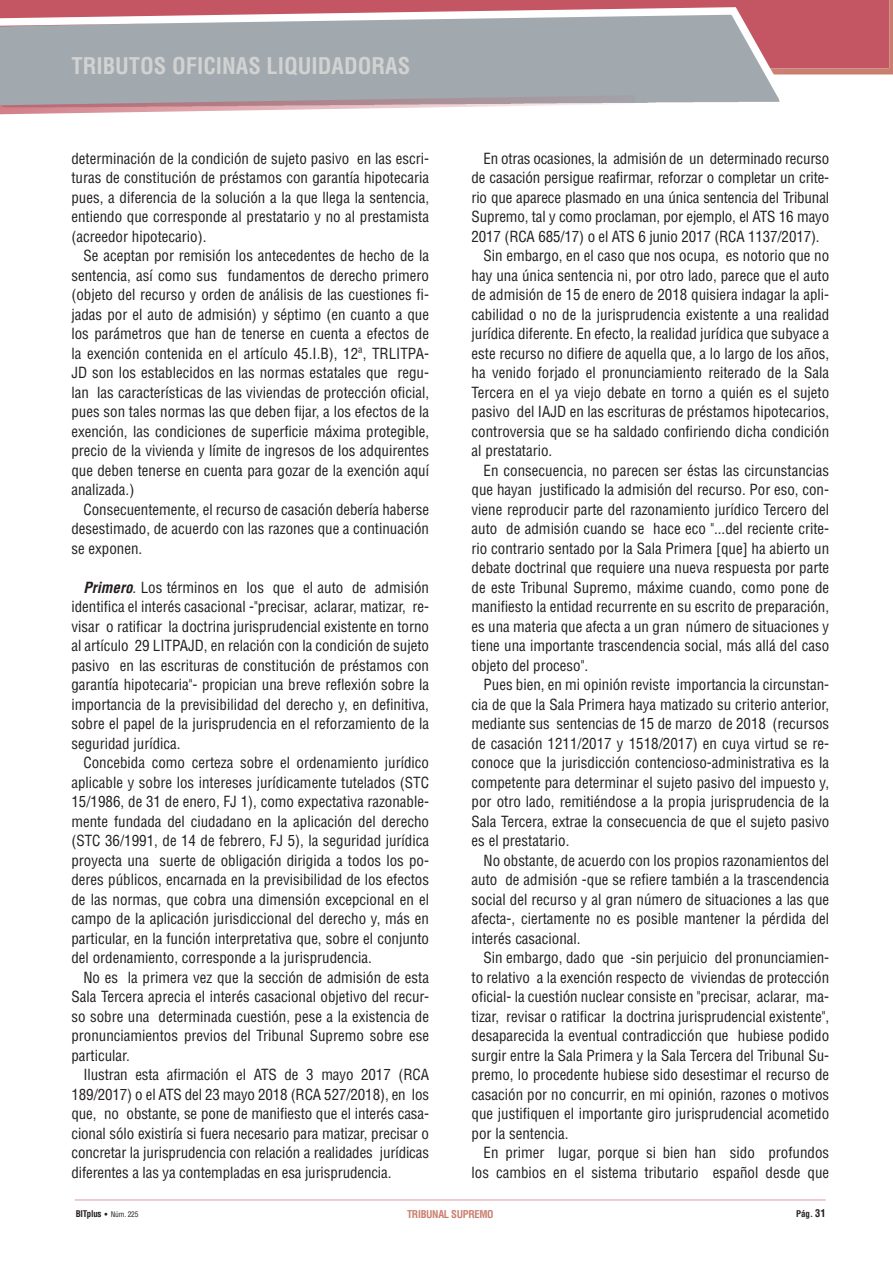
<style>
.page{position:relative;width:893px;height:1263px;background:#fff}
.page>*{position:absolute;margin:0;border:0;box-sizing:border-box;transform-origin:0 0}
.t1{font:700 condensed 22.5px "Helvetica";color:#d1d2d2}
.BT_New_-_Parrafo_2ºy{font:condensed 15px/19.5px "Helvetica";color:#231f20;text-align:justify}
.t2{font:700 condensed 10.5px "Helvetica";letter-spacing:-.03em;color:#c97f70}
.t3{font:700 condensed 9px "Helvetica";letter-spacing:-.03em;color:#231f20}
.s1{font-weight:700;font-style:italic}
.s2{font-size:7.5px}
.s3{font-weight:400;font-size:7.5px}
.s4{font-size:10.5px}
</style>
<div class="page">
<svg style="left:0;top:0;width:893px;height:75px;background:#c45b64"></svg>
<hr style="left:75px;top:1199px;width:751px;height:2px;background:#e7bcc0">
<svg style="left:198px;top:1px;width:403px;height:2px"></svg>
<svg style="left:0;top:3px;width:793px;height:100px;background:#ada4aa"></svg>
<svg style="left:0;top:94px;width:637px;height:21px"></svg>
<svg style="left:764px;top:79px;width:28px;height:24px"></svg>
<h1 class="t1" style="left:71px;top:52px;width:340px">TRIBUTOS OFICINAS LIQUIDADORAS</h1>
<p class="BT_New_-_Parrafo_2ºy" style="left:71px;top:148px;width:359px">determinación de la condición de sujeto pasivo en las escri&shy;turas de constitución de préstamos con garantía hipotecaria pues, a diferencia de la solución a la que llega la sentencia, entiendo que corresponde al prestatario y no al prestamista (acreedor hipotecario).</p>
<p class="BT_New_-_Parrafo_2ºy" style="left:71px;top:246px;width:359px;text-indent:12px">Se aceptan por remisión los antecedentes de hecho de la sentencia, así como sus fundamentos de derecho primero (objeto del recurso y orden de análisis de las cuestiones fi&shy;jadas por el auto de admisión) y séptimo (en cuanto a que los parámetros que han de tenerse en cuenta a efectos de la exención contenida en el artículo 45.I.B), 12ª, TRLITPA-JD son los establecidos en las normas estatales que regu&shy;lan las características de las viviendas de protección oficial, pues son tales normas las que deben fijar, a los efectos de la exención, las condiciones de superficie máxima protegible, precio de la vivienda y límite de ingresos de los adquirentes que deben tenerse en cuenta para gozar de la exención aquí analizada.)</p>
<p class="BT_New_-_Parrafo_2ºy" style="left:71px;top:499px;width:359px;text-indent:12px">Consecuentemente, el recurso de casación debería haberse desestimado, de acuerdo con las razones que a continuación se exponen.</p>
<p class="BT_New_-_Parrafo_2ºy" style="left:71px;top:577px;width:359px;text-indent:12px"><span class="s1">Primero</span>. Los términos en los que el auto de admisión identifica el interés casacional -"precisar, aclarar, matizar, re&shy;visar o ratificar la doctrina jurisprudencial existente en torno al artículo 29 LITPAJD, en relación con la condición de sujeto pasivo en las escrituras de constitución de préstamos con garantía hipotecaria"- propician una breve reflexión sobre la importancia de la previsibilidad del derecho y, en definitiva, sobre el papel de la jurisprudencia en el reforzamiento de la seguridad jurídica.</p>
<p class="BT_New_-_Parrafo_2ºy" style="left:71px;top:753px;width:359px;text-indent:12px">Concebida como certeza sobre el ordenamiento jurídico aplicable y sobre los intereses jurídicamente tutelados (STC 15/1986, de 31 de enero, FJ 1), como expectativa razonable&shy;mente fundada del ciudadano en la aplicación del derecho (STC 36/1991, de 14 de febrero, FJ 5), la seguridad jurídica proyecta una suerte de obligación dirigida a todos los po&shy;deres públicos, encarnada en la previsibilidad de los efectos de las normas, que cobra una dimensión excepcional en el campo de la aplicación jurisdiccional del derecho y, más en particular, en la función interpretativa que, sobre el conjunto del ordenamiento, corresponde a la jurisprudencia.</p>
<p class="BT_New_-_Parrafo_2ºy" style="left:71px;top:967px;width:359px;text-indent:12px">No es la primera vez que la sección de admisión de esta Sala Tercera aprecia el interés casacional objetivo del recur&shy;so sobre una determinada cuestión, pese a la existencia de pronunciamientos previos del Tribunal Supremo sobre ese particular.</p>
<p class="BT_New_-_Parrafo_2ºy" style="left:71px;top:1065px;width:359px;text-indent:12px">Ilustran esta afirmación el ATS de 3 mayo 2017 (RCA 189/2017) o el ATS del 23 mayo 2018 (RCA 527/2018), en los que, no obstante, se pone de manifiesto que el interés casa&shy;cional sólo existiría si fuera necesario para matizar, precisar o concretar la jurisprudencia con relación a realidades jurídicas diferentes a las ya contempladas en esa jurisprudencia.</p>
<p class="BT_New_-_Parrafo_2ºy" style="left:472px;top:148px;width:359px;text-indent:12px">En otras ocasiones, la admisión de un determinado recurso de casación persigue reafirmar, reforzar o completar un crite&shy;rio que aparece plasmado en una única sentencia del Tribunal Supremo, tal y como proclaman, por ejemplo, el ATS 16 mayo 2017 (RCA 685/17) o el ATS 6 junio 2017 (RCA 1137/2017).</p>
<p class="BT_New_-_Parrafo_2ºy" style="left:472px;top:246px;width:359px;text-indent:12px">Sin embargo, en el caso que nos ocupa, es notorio que no hay una única sentencia ni, por otro lado, parece que el auto de admisión de 15 de enero de 2018 quisiera indagar la apli&shy;cabilidad o no de la jurisprudencia existente a una realidad jurídica diferente. En efecto, la realidad jurídica que subyace a este recurso no difiere de aquella que, a lo largo de los años, ha venido forjado el pronunciamiento reiterado de la Sala Tercera en el ya viejo debate en torno a quién es el sujeto pasivo del IAJD en las escrituras de préstamos hipotecarios, controversia que se ha saldado confiriendo dicha condición al prestatario.</p>
<p class="BT_New_-_Parrafo_2ºy" style="left:472px;top:460px;width:359px;text-indent:12px">En consecuencia, no parecen ser éstas las circunstancias que hayan justificado la admisión del recurso. Por eso, con&shy;viene reproducir parte del razonamiento jurídico Tercero del auto de admisión cuando se hace eco "...del reciente crite&shy;rio contrario sentado por la Sala Primera [que] ha abierto un debate doctrinal que requiere una nueva respuesta por parte de este Tribunal Supremo, máxime cuando, como pone de manifiesto la entidad recurrente en su escrito de preparación, es una materia que afecta a un gran número de situaciones y tiene una importante trascendencia social, más allá del caso objeto del proceso".</p>
<p class="BT_New_-_Parrafo_2ºy" style="left:472px;top:675px;width:359px;text-indent:12px">Pues bien, en mi opinión reviste importancia la circunstan&shy;cia de que la Sala Primera haya matizado su criterio anterior, mediante sus sentencias de 15 de marzo de 2018 (recursos de casación 1211/2017 y 1518/2017) en cuya virtud se re&shy;conoce que la jurisdicción contencioso-administrativa es la competente para determinar el sujeto pasivo del impuesto y, por otro lado, remitiéndose a la propia jurisprudencia de la Sala Tercera, extrae la consecuencia de que el sujeto pasivo es el prestatario.</p>
<p class="BT_New_-_Parrafo_2ºy" style="left:472px;top:850px;width:359px;text-indent:12px">No obstante, de acuerdo con los propios razonamientos del auto de admisión -que se refiere también a la trascendencia social del recurso y al gran número de situaciones a las que afecta-, ciertamente no es posible mantener la pérdida del interés casacional.</p>
<p class="BT_New_-_Parrafo_2ºy" style="left:472px;top:948px;width:359px;text-indent:12px">Sin embargo, dado que -sin perjuicio del pronunciamien&shy;to relativo a la exención respecto de viviendas de protección oficial- la cuestión nuclear consiste en "precisar, aclarar, ma&shy;tizar, revisar o ratificar la doctrina jurisprudencial existente", desaparecida la eventual contradicción que hubiese podido surgir entre la Sala Primera y la Sala Tercera del Tribunal Su&shy;premo, lo procedente hubiese sido desestimar el recurso de casación por no concurrir, en mi opinión, razones o motivos que justifiquen el importante giro jurisprudencial acometido por la sentencia.</p>
<p class="BT_New_-_Parrafo_2ºy" style="left:472px;top:1143px;width:359px;text-align:right">En primer lugar, porque si bien han sido profundos los cambios en el sistema tributario español desde que</p>
<p class="t3" style="left:76px;top:1208px;width:64px">BITplus <span class="s2">•</span> <span class="s3">Núm. 225</span></p>
<p class="t2" style="left:407px;top:1207px;width:88px">TRIBUNAL SUPREMO</p>
<p class="t3" style="left:796px;top:1208px;width:31px">Pág. <span class="s4">31</span></p>
</div>
